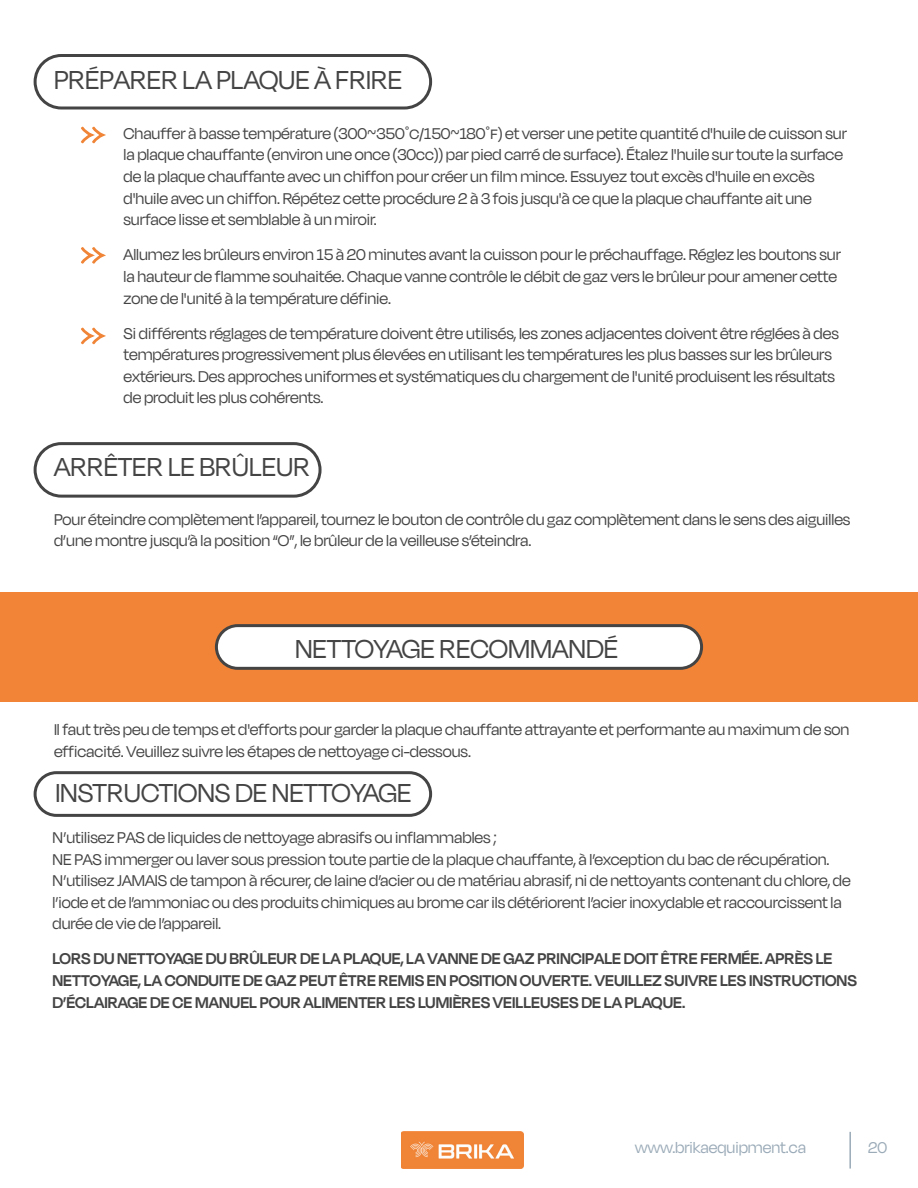
<style>
.page{position:relative;width:918px;height:1188px;background:#fff}
.page>*{position:absolute;margin:0;border:0;box-sizing:border-box;transform-origin:0 0}
.t1{font:30px "Degular Display";color:#444}
.t2{font:18px/21.6px "Degular Display";color:#444}
.t3{font:600 18px/21.6px "Degular Display";color:#444}
.t4{font:18px "Degular Display";color:#9babb8}
</style>
<div class="page">
<div style="left:34px;top:54px;width:398px;height:56px;border:3px solid #444;border-radius:26px"></div>
<div style="left:34px;top:442px;width:288px;height:56px;border:3px solid #444;border-radius:26px"></div>
<div style="left:34px;top:771px;width:398px;height:46px;border:3px solid #444;border-radius:21px"></div>
<div style="left:0;top:592px;width:918px;height:110px;background:#f18436"></div>
<svg style="left:81px;top:126px;width:25px;height:18px"></svg>
<svg style="left:81px;top:247px;width:25px;height:17px"></svg>
<svg style="left:81px;top:327px;width:25px;height:18px"></svg>
<div style="left:216px;top:626px;width:486px;height:42px;background:#fff;border-radius:21px"></div>
<div style="left:215px;top:624px;width:488px;height:46px;border:3px solid #444;border-radius:21px"></div>
<img style="left:401px;top:1132px;width:123px;height:37px">
<hr style="left:849px;top:1132px;width:2px;height:37px;background:#9babb8">
<p class="t1" style="left:54px;top:63px;width:350px">PRÉPARER LA PLAQUE À FRIRE</p>
<p class="t2" style="left:124px;top:122px;width:725px">Chauffer à basse température (300~350˚C/150~180˚F) et verser une petite quantité d'huile de cuisson sur la plaque chauffante (environ une once (30cc)) par pied carré de surface). Étalez l'huile sur toute la surface de la plaque chauffante avec un chiffon pour créer un film mince. Essuyez tout excès d'huile en excès d'huile avec un chiffon. Répétez cette procédure 2 à 3 fois jusqu'à ce que la plaque chauffante ait une surface lisse et semblable à un miroir.</p>
<p class="t2" style="left:124px;top:244px;width:719px">Allumez les brûleurs environ 15 à 20 minutes avant la cuisson pour le préchauffage. Réglez les boutons sur la hauteur de flamme souhaitée. Chaque vanne contrôle le débit de gaz vers le brûleur pour amener cette zone de l'unité à la température définie.</p>
<p class="t2" style="left:124px;top:322px;width:717px">Si différents réglages de température doivent être utilisés, les zones adjacentes doivent être réglées à des températures progressivement plus élevées en utilisant les températures les plus basses sur les brûleurs extérieurs. Des approches uniformes et systématiques du chargement de l'unité produisent les résultats de produit les plus cohérents.</p>
<p class="t1" style="left:54px;top:450px;width:258px">ARRÊTER LE BRÛLEUR</p>
<p class="t2" style="left:54px;top:508px;width:798px">Pour éteindre complètement l’appareil, tournez le bouton de contrôle du gaz complètement dans le sens des aiguilles d’une montre jusqu’à la position “O”, le brûleur de la veilleuse s’éteindra.</p>
<p class="t1" style="left:295px;top:632px;width:325px">NETTOYAGE RECOMMANDÉ</p>
<p class="t2" style="left:54px;top:719px;width:797px">Il faut très peu de temps et d'efforts pour garder la plaque chauffante attrayante et performante au maximum de son efficacité. Veuillez suivre les étapes de nettoyage ci-dessous.</p>
<p class="t1" style="left:55px;top:776px;width:358px">INSTRUCTIONS DE NETTOYAGE</p>
<p class="t2" style="left:53px;top:826px;width:446px">N’utilisez PAS de liquides de nettoyage abrasifs ou inflammables ;</p>
<p class="t2" style="left:53px;top:848px;width:779px">NE PAS immerger ou laver sous pression toute partie de la plaque chauffante, à l’exception du bac de récupération.</p>
<p class="t2" style="left:53px;top:869px;width:800px">N’utilisez JAMAIS de tampon à récurer, de laine d’acier ou de matériau abrasif, ni de nettoyants contenant du chlore, de l’iode et de l’ammoniac ou des produits chimiques au brome car ils détériorent l’acier inoxydable et raccourcissent la durée de vie de l’appareil.</p>
<p class="t3" style="left:53px;top:948px;width:806px">LORS DU NETTOYAGE DU BRÛLEUR DE LA PLAQUE, LA VANNE DE GAZ PRINCIPALE DOIT ÊTRE FERMÉE. APRÈS LE<br>NETTOYAGE, LA CONDUITE DE GAZ PEUT ÊTRE REMIS EN POSITION OUVERTE. VEUILLEZ SUIVRE LES INSTRUCTIONS<br>D’ÉCLAIRAGE DE CE MANUEL POUR ALIMENTER LES LUMIÈRES VEILLEUSES DE LA PLAQUE.</p>
<p class="t4" style="left:635px;top:1138px;width:172px">www.brikaequipment.ca</p>
<p class="t4" style="left:868px;top:1138px;width:20px">20</p>
</div>
